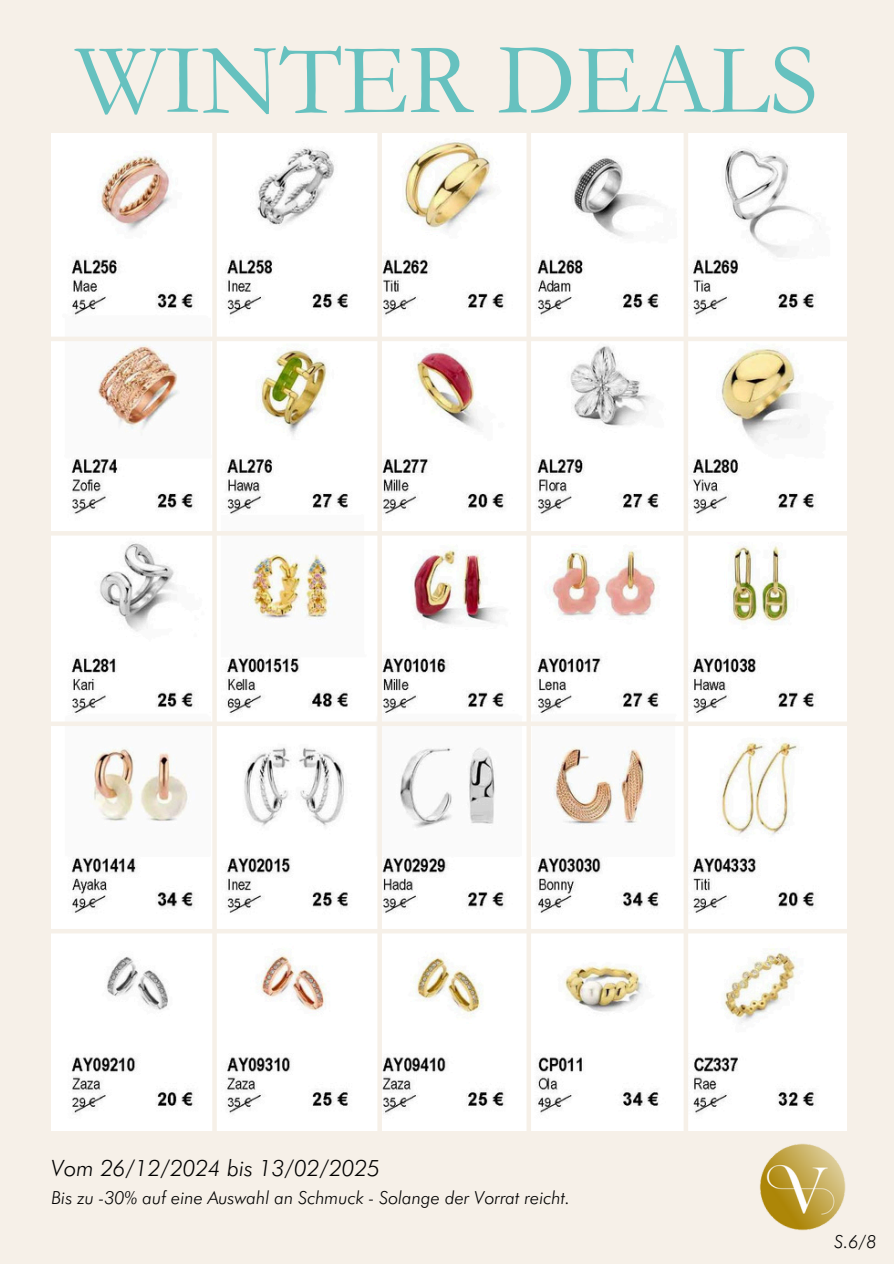
<style>
.page{position:relative;width:894px;height:1264px;background:#fff}
.page>*{position:absolute;margin:0;border:0;box-sizing:border-box;transform-origin:0 0}
.t1{font:101.55px "Garamond";color:#66c1bf}
.t2{font:italic 300 22.5px "Futura BT";color:#000}
.t3{font:italic 300 18px "Futura BT";color:#000}
</style>
<div class="page">
<div style="left:0;top:0;width:893px;height:1263px;background:#f6f0e8"></div>
<img style="left:52px;top:134px;width:794px;height:995px">
<div style="left:20px;top:336px;width:843px;height:5px;background:#f6f0e8"></div>
<hr style="left:20px;top:531px;width:843px;height:4px;background:#f6f0e8">
<div style="left:20px;top:721px;width:843px;height:5px;background:#f6f0e8"></div>
<hr style="left:20px;top:929px;width:843px;height:4px;background:#f6f0e8">
<div style="left:212px;top:121px;width:5px;height:1067px;background:#f6f0e8"></div>
<div style="left:377px;top:121px;width:5px;height:1067px;background:#f6f0e8"></div>
<div style="left:526px;top:108px;width:5px;height:1068px;background:#f6f0e8"></div>
<div style="left:683px;top:117px;width:5px;height:1068px;background:#f6f0e8"></div>
<img style="left:759px;top:1143px;width:86px;height:87px">
<h1 class="t1" style="left:75px;top:24px;width:744px">WINTER DEALS</h1>
<p class="t2" style="left:52px;top:1150px;width:329px">Vom 26/12/2024 bis 13/02/2025</p>
<p class="t3" style="left:52px;top:1184px;width:520px">Bis zu -30% auf eine Auswahl an Schmuck - Solange der Vorrat reicht.</p>
<p class="t3" style="left:834px;top:1227px;width:43px">S.6/8</p>
</div>
